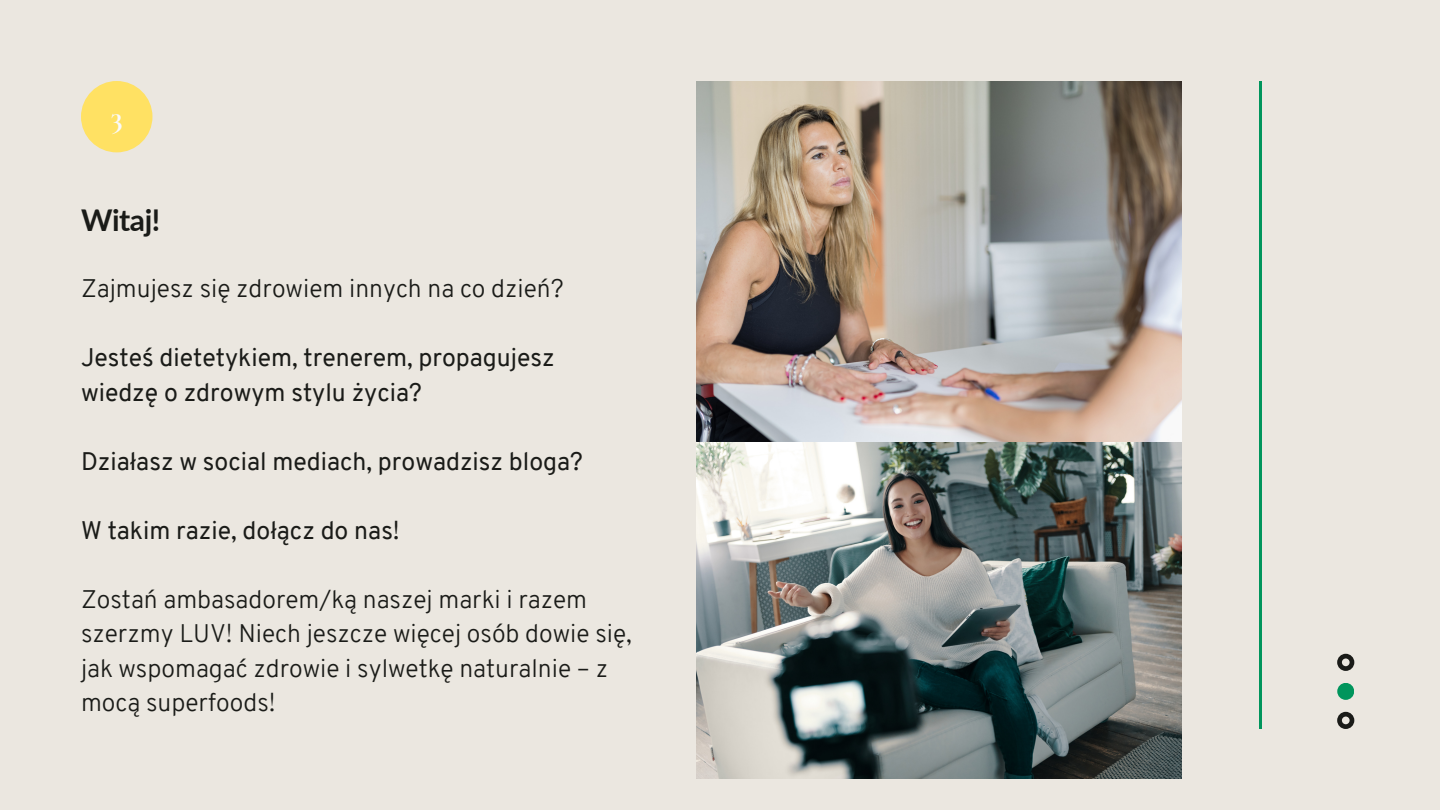
<style>
.page{position:relative;width:1440px;height:810px;background:#ebe7e0}
.page>*{position:absolute;margin:0;border:0;box-sizing:border-box;transform-origin:0 0}
.t1{font:700 30px "Lato";letter-spacing:-.015em;color:#1a1b18}
.t2{font:700 30px "Cormorant Garamond";color:#fafafa}
.t3{font:300 24.8px/34.5px "Overpass";color:#1a1b18}
.t4{font:24.8px/34.5px "Overpass";color:#1a1b18}
</style>
<div class="page">
<img style="left:696px;top:81px;width:485px;height:698px">
<div style="left:81px;top:81px;width:71px;height:71px;background:#ffe163;border-radius:50%"></div>
<hr style="left:1259px;top:81px;width:3px;height:648px;background:#00955c">
<svg style="left:1337px;top:712px;width:17px;height:17px"></svg>
<svg style="left:1337px;top:654px;width:17px;height:17px"></svg>
<div style="left:1337px;top:683px;width:17px;height:17px;background:#00955c;border-radius:50%"></div>
<p class="t2" style="left:111px;top:98px;width:13px">3</p>
<p class="t1" style="left:81px;top:201px;width:81px">Witaj!</p>
<p class="t3" style="left:81px;top:274px;width:484px">Zajmujesz się zdrowiem innych na co dzień?</p>
<p class="t4" style="left:81px;top:343px;width:475px">Jesteś dietetykiem, trenerem, propagujesz wiedzę o zdrowym stylu życia?</p>
<p class="t4" style="left:81px;top:446px;width:504px">Działasz w social mediach, prowadzisz bloga?</p>
<p class="t4" style="left:81px;top:515px;width:320px">W takim razie, dołącz do nas!</p>
<p class="t3" style="left:81px;top:584px;width:552px">Zostań ambasadorem/ką naszej marki i razem szerzmy LUV! Niech jeszcze więcej osób dowie się, jak wspomagać zdrowie i sylwetkę naturalnie – z mocą superfoods!</p>
</div>
